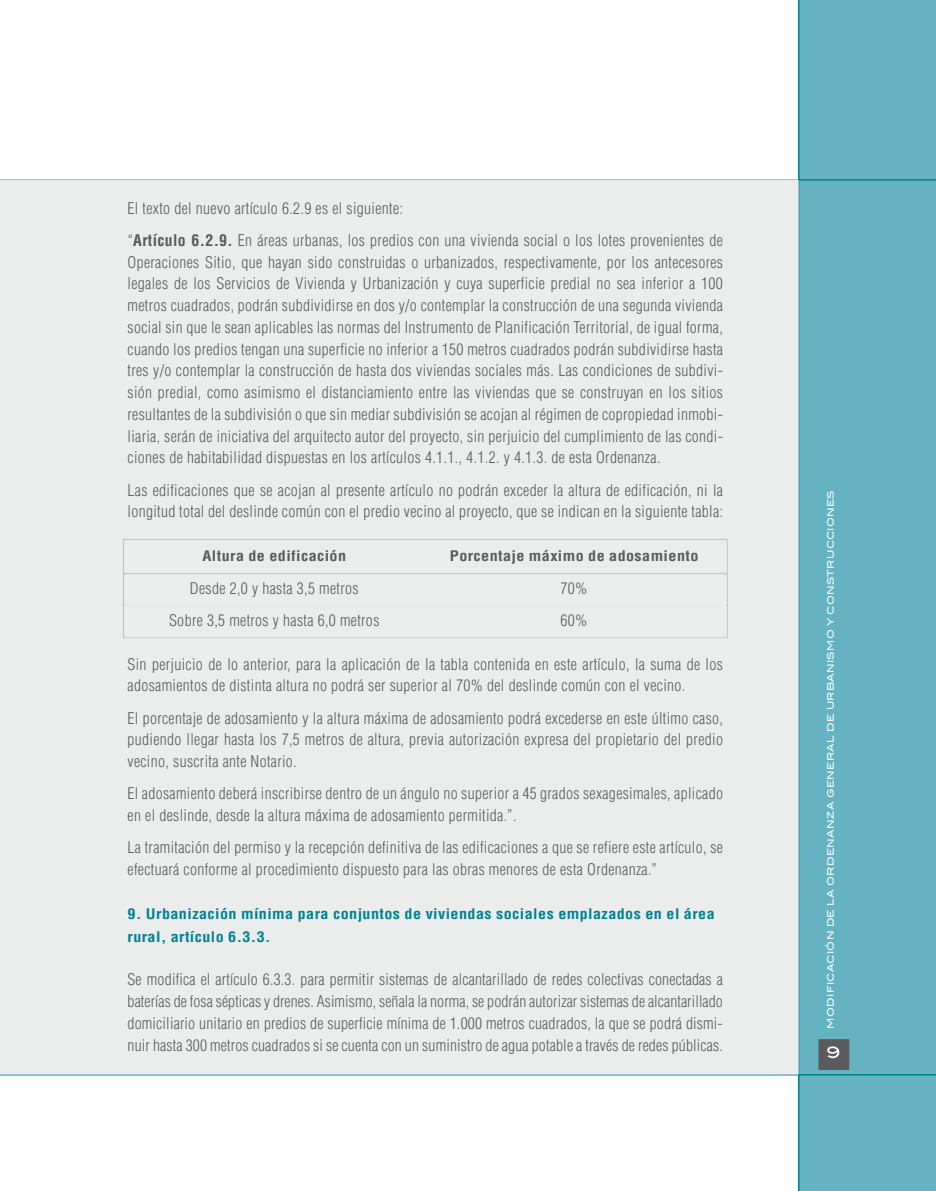
<style>
.page{position:relative;width:936px;height:1191px;background:#fff}
.page>*{position:absolute;margin:0;border:0;box-sizing:border-box;transform-origin:0 0}
.t1{font:300 condensed 15.75px/21.8px "Helvetica";letter-spacing:.02em;color:#5b5b5e}
.t2{font:500 15.75px "Blair Md ITCTT";color:#fff}
.t3{font:700 condensed 14.25px/22.5px "Helvetica";letter-spacing:.025em;color:#008291;scale:1.13 1}
.t4{font:700 condensed 14.25px "Helvetica";letter-spacing:.025em;color:#5b5b5e;scale:1.13 1}
.t5{font:500 9px "Blair Md ITCTT";letter-spacing:.035em;color:#fff}
.s1{font-weight:700}
</style>
<div class="page">
<div style="left:800px;top:0;width:136px;height:1191px;background:#65b3c0"></div>
<div style="left:818px;top:1039px;width:31px;height:31px;background:#5b5b5e;border:1px solid #5b5b5e"></div>
<hr style="left:0;top:179px;width:936px;height:2px;background:#008291">
<hr style="left:0;top:1074px;width:936px;height:2px;background:#008291">
<hr style="left:798px;top:0;width:2px;height:1191px;background:#008291">
<div style="left:0;top:179px;width:799px;height:896px;background:#ebecec"></div>
<div style="left:122px;top:538px;width:607px;height:102px;background:#ebecec"></div>
<div style="left:123px;top:572px;width:605px;height:3px;border:1px solid #ebecec"></div>
<div style="left:123px;top:604px;width:605px;height:1px;border:1px solid #ebecec"></div>
<p class="t1" style="left:128px;top:193px;width:597px;line-height:32.2px">El texto del nuevo artículo 6.2.9 es el siguiente:<br>“<span class="s1">Artículo 6.2.9.</span> En áreas urbanas, los predios con una vivienda social o los lotes provenientes de</p>
<p class="t1" style="left:128px;top:252px;width:597px;text-align:justify">Operaciones Sitio, que hayan sido construidas o urbanizados, respectivamente, por los antecesores legales de los Servicios de Vivienda y Urbanización y cuya superficie predial no sea inferior a 100 metros cuadrados, podrán subdividirse en dos y/o contemplar la construcción de una segunda vivienda social sin que le sean aplicables las normas del Instrumento de Planificación Territorial, de igual forma, cuando los predios tengan una superficie no inferior a 150 metros cuadrados podrán subdividirse hasta tres y/o contemplar la construcción de hasta dos viviendas sociales más. Las condiciones de subdivi&shy;sión predial, como asimismo el distanciamiento entre las viviendas que se construyan en los sitios resultantes de la subdivisión o que sin mediar subdivisión se acojan al régimen de copropiedad inmobi&shy;liaria, serán de iniciativa del arquitecto autor del proyecto, sin perjuicio del cumplimiento de las condi&shy;ciones de habitabilidad dispuestas en los artículos 4.1.1., 4.1.2. y 4.1.3. de esta Ordenanza.</p>
<p class="t1" style="left:128px;top:480px;width:597px">Las edificaciones que se acojan al presente artículo no podrán exceder la altura de edificación, ni la longitud total del deslinde común con el predio vecino al proyecto, que se indican en la siguiente tabla:</p>
<p class="t4" style="left:203px;top:551px;width:129px">Altura de edificación</p>
<p class="t4" style="left:450px;top:551px;width:221px">Porcentaje máximo de adosamiento</p>
<p class="t1" style="left:190px;top:579px;width:170px">Desde 2,0 y hasta 3,5 metros</p>
<p class="t1" style="left:561px;top:579px;width:28px">70%</p>
<p class="t1" style="left:169px;top:611px;width:212px">Sobre 3,5 metros y hasta 6,0 metros</p>
<p class="t1" style="left:561px;top:611px;width:28px">60%</p>
<p class="t1" style="left:128px;top:654px;width:597px">Sin perjuicio de lo anterior, para la aplicación de la tabla contenida en este artículo, la suma de los adosamientos de distinta altura no podrá ser superior al 70% del deslinde común con el vecino.</p>
<p class="t1" style="left:128px;top:708px;width:597px;text-align:justify">El porcentaje de adosamiento y la altura máxima de adosamiento podrá excederse en este último caso, pudiendo llegar hasta los 7,5 metros de altura, previa autorización expresa del propietario del predio vecino, suscrita ante Notario.</p>
<p class="t1" style="left:128px;top:784px;width:597px">El adosamiento deberá inscribirse dentro de un ángulo no superior a 45 grados sexagesimales, aplicado en el deslinde, desde la altura máxima de adosamiento permitida.”.</p>
<p class="t1" style="left:128px;top:838px;width:597px">La tramitación del permiso y la recepción definitiva de las edificaciones a que se refiere este artículo, se efectuará conforme al procedimiento dispuesto para las obras menores de esta Ordenanza.”</p>
<p class="t3" style="left:128px;top:904px;width:521px">9. Urbanización mínima para conjuntos de viviendas sociales emplazados en el área rural, artículo 6.3.3.</p>
<p class="t1" style="left:128px;top:970px;width:597px;text-align:justify">Se modifica el artículo 6.3.3. para permitir sistemas de alcantarillado de redes colectivas conectadas a baterías de fosa sépticas y drenes. Asimismo, señala la norma, se podrán autorizar sistemas de alcantarillado domiciliario unitario en predios de superficie mínima de 1.000 metros cuadrados, la que se podrá dismi&shy;nuir hasta 300 metros cuadrados si se cuenta con un suministro de agua potable a través de redes públicas.</p>
<p class="t5" style="left:825px;top:1029px;width:540px;rotate:-90deg">MODIFICACIÓN DE LA ORDENANZA GENERAL DE URBANISMO Y CONSTRUCCIONES</p>
<p class="t2" style="left:827px;top:1044px;width:16px">9</p>
</div>
